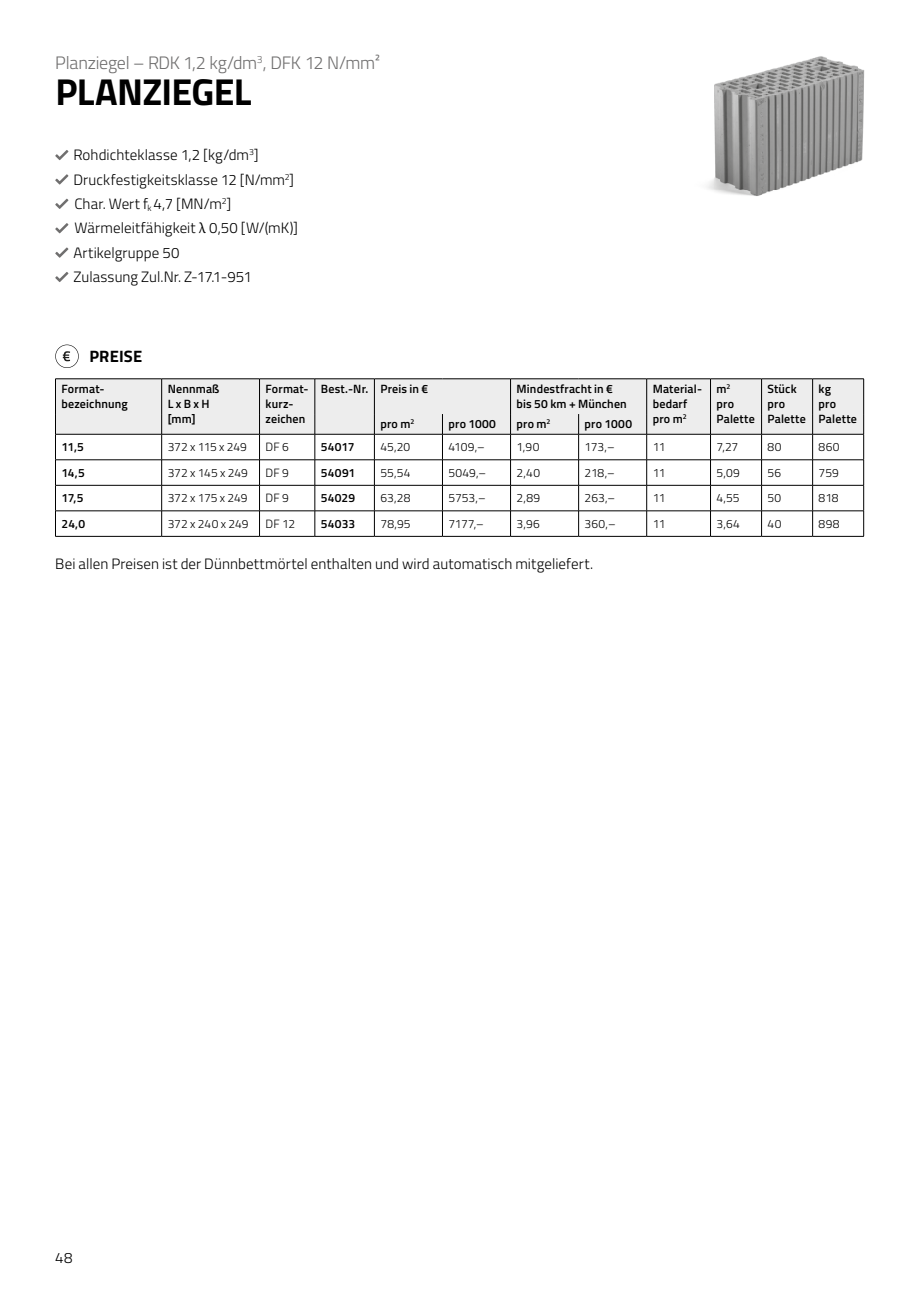
<style>
.page{position:relative;width:919px;height:1289px;background:#fff}
.page>*{position:absolute;margin:0;border:0;box-sizing:border-box;transform-origin:0 0}
.t1{font:700 37.5px "Titillium";letter-spacing:-.02em;color:#000}
.t2{font:300 18px "Titillium";letter-spacing:-.015em;color:#706f6f}
.t3{font:700 16.5px "Titillium";letter-spacing:.01em;color:#000}
.t4{font:300 15px/24.5px "Titillium";letter-spacing:.005em;color:#000}
.t5{font:600 12px/15px "Titillium";letter-spacing:.015em;color:#000}
.t6{font:300 12px "Titillium";letter-spacing:.005em;color:#000}
.s1{font-family:"Minion Pro";font-weight:400}
</style>
<div class="page">
<svg style="left:55px;top:150px;width:13px;height:10px"></svg>
<svg style="left:55px;top:174px;width:13px;height:11px"></svg>
<svg style="left:55px;top:199px;width:13px;height:10px"></svg>
<svg style="left:55px;top:223px;width:13px;height:10px"></svg>
<svg style="left:55px;top:247px;width:13px;height:11px"></svg>
<svg style="left:55px;top:272px;width:13px;height:10px"></svg>
<hr style="left:55px;top:378px;width:107px;height:1px;background:#000">
<hr style="left:162px;top:378px;width:97px;height:1px;background:#000">
<hr style="left:259px;top:378px;width:56px;height:1px;background:#000">
<hr style="left:315px;top:378px;width:59px;height:1px;background:#000">
<hr style="left:374px;top:378px;width:68px;height:1px;background:#000">
<hr style="left:442px;top:378px;width:68px;height:1px;background:#000">
<hr style="left:510px;top:378px;width:68px;height:1px;background:#000">
<hr style="left:578px;top:378px;width:68px;height:1px;background:#000">
<hr style="left:646px;top:378px;width:64px;height:1px;background:#000">
<hr style="left:710px;top:378px;width:51px;height:1px;background:#000">
<hr style="left:761px;top:378px;width:51px;height:1px;background:#000">
<hr style="left:812px;top:378px;width:51px;height:1px;background:#000">
<svg style="left:55px;top:379px;width:809px;height:157px"></svg>
<hr style="left:55px;top:536px;width:107px;height:1px;background:#000">
<hr style="left:162px;top:536px;width:97px;height:1px;background:#000">
<hr style="left:259px;top:536px;width:56px;height:1px;background:#000">
<hr style="left:315px;top:536px;width:59px;height:1px;background:#000">
<hr style="left:374px;top:536px;width:68px;height:1px;background:#000">
<hr style="left:442px;top:536px;width:68px;height:1px;background:#000">
<hr style="left:510px;top:536px;width:68px;height:1px;background:#000">
<hr style="left:578px;top:536px;width:68px;height:1px;background:#000">
<hr style="left:646px;top:536px;width:64px;height:1px;background:#000">
<hr style="left:710px;top:536px;width:51px;height:1px;background:#000">
<hr style="left:761px;top:536px;width:51px;height:1px;background:#000">
<hr style="left:812px;top:536px;width:51px;height:1px;background:#000">
<svg style="left:55px;top:344px;width:24px;height:24px"></svg>
<img style="left:707px;top:56px;width:158px;height:140px">
<p class="t2" style="left:55px;top:49px;width:326px">Planziegel – RDK 1,2 kg/dm<sup>3</sup>, DFK 12 N/mm²</p>
<h1 class="t1" style="left:55px;top:63px;width:198px">PLANZIEGEL</h1>
<p class="t4" style="left:73px;top:142px;width:226px">Rohdichteklasse 1,2 [kg/dm<sup>3</sup>]<br>Druckfestigkeitsklasse 12 [N/mm<sup>2</sup>]<br>Char. Wert f<sub>k</sub> 4,7 [MN/m<sup>2</sup>]<br>Wärmeleitfähigkeit <span class="s1">λ</span> 0,50 [W/(mK)]<br>Artikelgruppe 50<br>Zulassung Zul.Nr. Z-17.1-951</p>
<p class="t3" style="left:89px;top:344px;width:54px">PREISE</p>
<p class="t5" style="left:61px;top:381px;width:68px">Format&shy;bezeichnung</p>
<p class="t5" style="left:168px;top:381px;width:53px">Nennmaß<br>L x B x H [mm]</p>
<p class="t5" style="left:265px;top:381px;width:45px">Format&shy;kurz&shy;zeichen</p>
<p class="t5" style="left:321px;top:381px;width:109px">Best.-Nr. Preis in €</p>
<p class="t5" style="left:516px;top:381px;width:112px">Mindestfracht in € bis 50 km + München</p>
<p class="t5" style="left:652px;top:381px;width:51px">Material&shy;bedarf pro m<sup>2</sup></p>
<p class="t5" style="left:716px;top:381px;width:40px">m<sup>2<br></sup>pro<br>Palette</p>
<p class="t5" style="left:767px;top:381px;width:40px">Stück pro<br>Palette</p>
<p class="t5" style="left:818px;top:381px;width:40px">kg<br>pro<br>Palette</p>
<p class="t5" style="left:380px;top:416px;width:35px">pro m<sup>2</sup></p>
<p class="t5" style="left:448px;top:416px;width:49px">pro 1000</p>
<p class="t5" style="left:516px;top:416px;width:35px">pro m<sup>2</sup></p>
<p class="t5" style="left:584px;top:416px;width:49px">pro 1000</p>
<p class="t5" style="left:61px;top:439px;width:24px">11,5</p>
<p class="t6" style="left:168px;top:438px;width:81px">372 x 115 x 249</p>
<p class="t6" style="left:265px;top:438px;width:25px">DF 6</p>
<p class="t5" style="left:321px;top:439px;width:35px">54017</p>
<p class="t6" style="left:380px;top:438px;width:31px">45,20</p>
<p class="t6" style="left:448px;top:438px;width:38px">4109,–</p>
<p class="t6" style="left:516px;top:438px;width:24px">1,90</p>
<p class="t6" style="left:584px;top:438px;width:32px">173,–</p>
<p class="t6" style="left:652px;top:438px;width:14px">11</p>
<p class="t6" style="left:716px;top:438px;width:23px">7,27</p>
<p class="t6" style="left:767px;top:438px;width:15px">80</p>
<p class="t6" style="left:818px;top:438px;width:22px">860</p>
<p class="t5" style="left:61px;top:464px;width:25px">14,5</p>
<p class="t6" style="left:168px;top:464px;width:82px">372 x 145 x 249</p>
<p class="t6" style="left:265px;top:464px;width:25px">DF 9</p>
<p class="t5" style="left:321px;top:464px;width:36px">54091</p>
<p class="t6" style="left:380px;top:464px;width:32px">55,54</p>
<p class="t6" style="left:448px;top:464px;width:39px">5049,–</p>
<p class="t6" style="left:516px;top:464px;width:25px">2,40</p>
<p class="t6" style="left:584px;top:464px;width:32px">218,–</p>
<p class="t6" style="left:652px;top:464px;width:14px">11</p>
<p class="t6" style="left:716px;top:464px;width:25px">5,09</p>
<p class="t6" style="left:767px;top:464px;width:15px">56</p>
<p class="t6" style="left:818px;top:464px;width:22px">759</p>
<p class="t5" style="left:61px;top:490px;width:23px">17,5</p>
<p class="t6" style="left:168px;top:489px;width:81px">372 x 175 x 249</p>
<p class="t6" style="left:265px;top:489px;width:25px">DF 9</p>
<p class="t5" style="left:321px;top:490px;width:36px">54029</p>
<p class="t6" style="left:380px;top:489px;width:31px">63,28</p>
<p class="t6" style="left:448px;top:489px;width:39px">5753,–</p>
<p class="t6" style="left:516px;top:489px;width:25px">2,89</p>
<p class="t6" style="left:584px;top:489px;width:32px">263,–</p>
<p class="t6" style="left:652px;top:489px;width:14px">11</p>
<p class="t6" style="left:716px;top:489px;width:25px">4,55</p>
<p class="t6" style="left:767px;top:489px;width:15px">50</p>
<p class="t6" style="left:818px;top:489px;width:21px">818</p>
<p class="t5" style="left:61px;top:515px;width:25px">24,0</p>
<p class="t6" style="left:168px;top:515px;width:82px">372 x 240 x 249</p>
<p class="t6" style="left:265px;top:515px;width:31px">DF 12</p>
<p class="t5" style="left:321px;top:515px;width:36px">54033</p>
<p class="t6" style="left:380px;top:515px;width:32px">78,95</p>
<p class="t6" style="left:448px;top:515px;width:37px">7177,–</p>
<p class="t6" style="left:516px;top:515px;width:25px">3,96</p>
<p class="t6" style="left:584px;top:515px;width:33px">360,–</p>
<p class="t6" style="left:652px;top:515px;width:14px">11</p>
<p class="t6" style="left:716px;top:515px;width:25px">3,64</p>
<p class="t6" style="left:767px;top:515px;width:15px">40</p>
<p class="t6" style="left:818px;top:515px;width:22px">898</p>
<p class="t4" style="left:55px;top:551px;width:539px">Bei allen Preisen ist der Dünnbettmörtel enthalten und wird automatisch mitgeliefert.</p>
<p class="t4" style="left:55px;top:1244px;width:19px">48</p>
</div>
